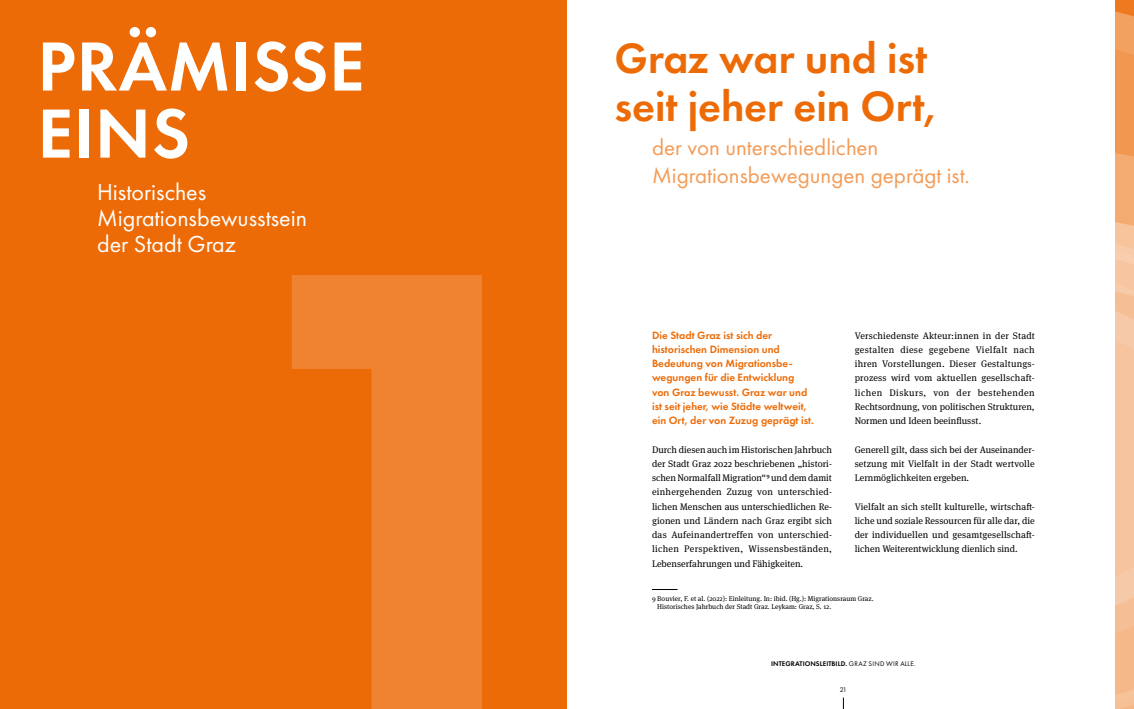
<style>
.page{position:relative;width:1134px;height:709px;background:#fff}
.page>*{position:absolute;margin:0;border:0;box-sizing:border-box;transform-origin:0 0}
.t1{font:600 72px/67px "Futura PT";letter-spacing:.01em;color:#fff}
.t2{font:600 44px/48px "Futura PT";color:#ed6b06}
.t3{font:24px/26px "Futura PT";color:#fff}
.t4{font:23px/28px "Futura PT";color:#f49b56}
.t5{font:600 11px/14.3px "Futura PT";color:#ed6b06}
.t6{font:9.5px/14.2px "Meta Serif Pro";color:#000;text-align:justify}
.t7{font:7px/8.4px "Meta Serif Pro";color:#000}
.t8{font:600 7px "Futura PT";letter-spacing:.01em;color:#000}
.t9{font:7px "Futura PT";color:#000}
.s1{font-weight:400}
</style>
<div class="page">
<svg style="left:677px;top:0;width:457px;height:590px"></svg>
<svg style="left:822px;top:238px;width:312px;height:471px"></svg>
<svg style="left:879px;top:276px;width:255px;height:365px"></svg>
<div style="left:0;top:0;width:567px;height:709px;background:#ed6b06"></div>
<svg style="left:292px;top:275px;width:190px;height:434px;fill:#f08332"></svg>
<svg style="left:652px;top:589px;width:25px;height:1px"></svg>
<svg style="left:843px;top:697px;width:1px;height:12px"></svg>
<h1 class="t1" style="left:37px;top:32px;width:329px">PRÄMISSE<br>EINS</h1>
<h3 class="t3" style="left:97px;top:179px;width:212px">Historisches<br>Migrationsbewusstsein der Stadt Graz</h3>
<h2 class="t2" style="left:614px;top:34px;width:323px">Graz war und ist seit jeher ein Ort,</h2>
<h3 class="t4" style="left:652px;top:133px;width:319px">der von unterschiedlichen<br>Migrationsbewegungen geprägt ist.</h3>
<p class="t5" style="left:652px;top:327px;width:163px">Die Stadt Graz ist sich der historischen Dimension und<br>Bedeutung von Migrationsbe&shy;wegungen für die Entwicklung von Graz bewusst. Graz war und ist seit jeher, wie Städte weltweit, ein Ort, der von Zuzug geprägt ist.</p>
<p class="t6" style="left:652px;top:441px;width:182px">Durch diesen auch im Historischen Jahrbuch der Stadt Graz 2022 beschriebenen „histori&shy;schen Normalfall Migration“9 und dem damit einhergehenden Zuzug von unterschied&shy;lichen Menschen aus unterschiedlichen Re&shy;gionen und Ländern nach Graz ergibt sich das Aufeinandertreffen von unterschied&shy;lichen Perspektiven, Wissensbeständen, Lebenserfahrungen und Fähigkeiten.</p>
<p class="t6" style="left:855px;top:327px;width:182px">Verschiedenste Akteur:innen in der Stadt gestalten diese gegebene Vielfalt nach ihren Vorstellungen. Dieser Gestaltungs&shy;prozess wird vom aktuellen gesellschaft&shy;lichen Diskurs, von der bestehenden Rechtsordnung, von politischen Strukturen, Normen und Ideen beeinflusst.</p>
<p class="t6" style="left:855px;top:441px;width:181px">Generell gilt, dass sich bei der Auseinander&shy;setzung mit Vielfalt in der Stadt wertvolle Lernmöglichkeiten ergeben.</p>
<p class="t6" style="left:855px;top:498px;width:181px">Vielfalt an sich stellt kulturelle, wirtschaft&shy;liche und soziale Ressourcen für alle dar, die der individuellen und gesamtgesellschaft&shy;lichen Weiterentwicklung dienlich sind.</p>
<p class="t7" style="left:657px;top:594px;width:218px;text-indent:-5px">9 Bouvier, F. et al. (2022): Einleitung. In: ibid. (Hg.): Migrationsraum Graz.<br>Historisches Jahrbuch der Stadt Graz. Leykam: Graz, S. 12.</p>
<p class="t8" style="left:771px;top:659px;width:146px">INTEGRATIONSLEITBILD. <span class="s1">GRAZ SIND WIR ALLE.</span></p>
<p class="t9" style="left:840px;top:685px;width:8px">21</p>
</div>
